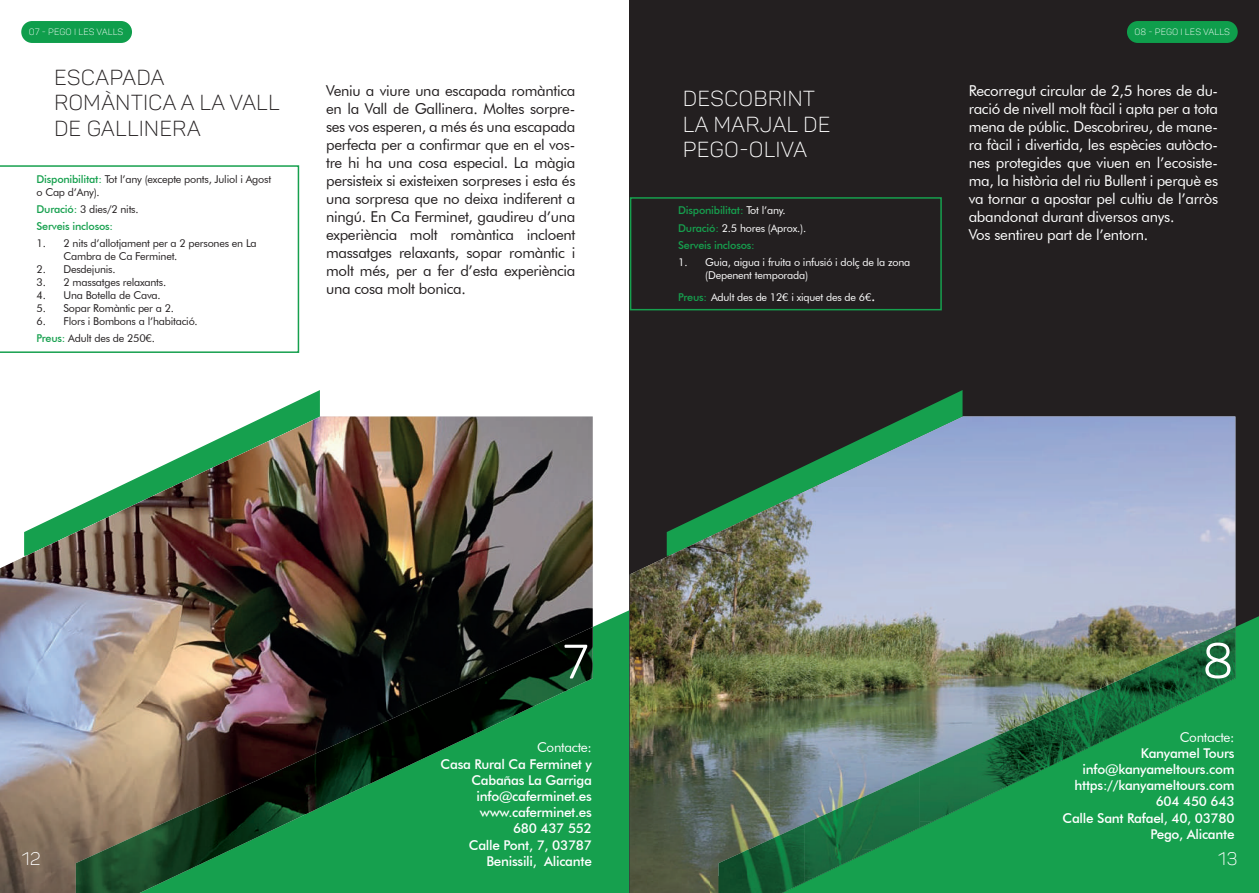
<style>
.page{position:relative;width:1259px;height:893px;background:#fff}
.page>*{position:absolute;margin:0;border:0;box-sizing:border-box;transform-origin:0 0}
.t1{font:300 21.45px/25.8px "Panton Demo";color:#231f20}
.t2{font:300 21.45px/25.8px "Panton Demo";color:#fff;text-align:justify}
.t3{font:300 18px "Panton Demo";color:#fff}
.t4{font:15px/18px "Futura BT";letter-spacing:-.02em;color:#231f20;text-align:justify}
.t5{font:15px/18px "Futura BT";letter-spacing:-.02em;color:#fff}
.t6{font:500 13.5px/16.2px "Futura BT";letter-spacing:-.02em;color:#fff;text-align:right}
.t7{font:13.5px "Futura BT";letter-spacing:-.02em;color:#fff}
.t8{font:10.8px/12.9px "Futura BT";letter-spacing:-.02em;color:#231f20}
.t9{font:500 10.8px/17.2px "Futura BT";letter-spacing:-.02em;color:#16a04e}
.t10{font:10.8px/12.9px "Futura BT";letter-spacing:-.02em;color:#fff}
.t11{font:300 9px "Panton Demo";letter-spacing:-.03em;color:#fff}
.s1{font-weight:500;color:#16a04e}
.s2{font-weight:400;color:#231f20}
.s3{font-weight:400;color:#fff}
.s4{font-size:15px}
</style>
<div class="page">
<div style="left:629px;top:0;width:630px;height:893px;background:#231f20"></div>
<svg style="left:0;top:165px;width:299px;height:188px"></svg>
<div style="left:630px;top:197px;width:312px;height:113px;border:2px solid #16a04e"></div>
<svg style="left:266px;top:390px;width:54px;height:26px"></svg>
<img style="left:0;top:416px;width:593px;height:477px">
<svg style="left:139px;top:610px;width:490px;height:283px;background:#2a7341"></svg>
<img style="left:76px;top:627px;width:517px;height:266px">
<svg style="left:909px;top:390px;width:53px;height:26px"></svg>
<svg style="left:666px;top:427px;width:219px;height:109px"></svg>
<img style="left:885px;top:416px;width:204px;height:200px">
<img style="left:1089px;top:416px;width:146px;height:200px">
<img style="left:827px;top:453px;width:59px;height:163px">
<img style="left:769px;top:480px;width:59px;height:344px">
<img style="left:711px;top:508px;width:58px;height:368px">
<img style="left:653px;top:536px;width:58px;height:357px">
<img style="left:630px;top:563px;width:23px;height:330px">
<img style="left:711px;top:876px;width:7px;height:17px">
<svg style="left:782px;top:616px;width:477px;height:277px;background:#469460"></svg>
<img style="left:1149px;top:627px;width:86px;height:84px">
<img style="left:1091px;top:666px;width:58px;height:72px">
<img style="left:1034px;top:692px;width:58px;height:74px">
<img style="left:976px;top:719px;width:58px;height:75px">
<img style="left:1149px;top:710px;width:19px;height:9px">
<img style="left:919px;top:745px;width:58px;height:77px">
<img style="left:1091px;top:738px;width:18px;height:8px">
<img style="left:861px;top:771px;width:58px;height:79px">
<img style="left:1034px;top:766px;width:16px;height:8px">
<img style="left:804px;top:797px;width:58px;height:80px">
<img style="left:976px;top:794px;width:16px;height:7px">
<img style="left:746px;top:824px;width:59px;height:69px">
<img style="left:919px;top:821px;width:14px;height:7px">
<img style="left:718px;top:850px;width:29px;height:43px">
<svg style="left:861px;top:849px;width:13px;height:6px"></svg>
<svg style="left:804px;top:877px;width:11px;height:5px"></svg>
<div style="left:21px;top:21px;width:111px;height:22px;background:#0f9e4c;border-radius:11px"></div>
<div style="left:1127px;top:21px;width:110px;height:22px;background:#0f9e4c;border-radius:11px"></div>
<svg style="left:564px;top:645px;width:23px;height:33px"></svg>
<svg style="left:1205px;top:643px;width:25px;height:35px"></svg>
<p class="t11" style="left:29px;top:27px;width:26px">07 - PEGO</p>
<p class="t11" style="left:74px;top:27px;width:51px">ILES VALLS</p>
<h1 class="t1" style="left:54px;top:64px;width:202px">ESCAPADA<br>ROMÀNTI CA A LA VALL<br>DE GALLINE</h1>
<h1 class="t1" style="left:172px;top:116px;width:29px">RA</h1>
<p class="t8" style="left:37px;top:172px;width:236px"><span class="s1">Disponibilitat:</span> Tot l’any (excepte ponts, Juliol i Agost o Cap d’Any).</p>
<p class="t9" style="left:37px;top:200px;width:104px">Duració: <span class="s2">3 dies/2 nits.<br></span>Serveis inclosos:</p>
<p class="t8" style="left:64px;top:237px;width:195px;text-indent:-27px">1. 2 nits d’allotjament per a 2 persones en La<br>Cambra de Ca Ferminet.</p>
<p class="t8" style="left:37px;top:263px;width:81px">2. Desdejunis.</p>
<p class="t8" style="left:37px;top:276px;width:131px">3. 2 massatges relaxants.</p>
<p class="t8" style="left:37px;top:289px;width:126px">4. Una Botella de Cava.</p>
<p class="t8" style="left:37px;top:302px;width:139px">5. Sopar Romàntic per a 2.</p>
<p class="t8" style="left:37px;top:312px;width:163px;line-height:17.2px">6. Flors i Bombons a l’habitació.<br><span class="s1">Preus:</span> Adult des de 250€.</p>
<p class="t11" style="left:1134px;top:27px;width:27px">08 - PEGO</p>
<p class="t11" style="left:1180px;top:27px;width:51px">ILES VALLS</p>
<p class="t4" style="left:326px;top:82px;width:251px">Veniu a viure una escapada romàntica en la Vall de Gallinera. Moltes sorpre&shy;ses vos esperen, a més és una escapada perfecta per a confirmar que en el vos&shy;tre hi ha una cosa especial. La màgia persisteix si existeixen sorpreses i esta és una sorpresa que no deixa indiferent a ningú. En Ca Ferminet, gaudireu d’una experiència molt romàntica incloent massatges relaxants, sopar romàntic i molt més, per a fer d’esta experiència una cosa molt bonica.</p>
<p class="t5" style="left:968px;top:82px;width:251px">Recorregut circular de 2,5 hores de du&shy;ració de nivell molt fàcil i apta per a tota mena de públic. Descobrireu, de mane&shy;ra fàcil i divertida, les espècies autòcto&shy;nes protegides que viuen en l’ecosiste&shy;ma, la història del riu Bullent i perquè es va tornar a apostar pel cultiu de l’arròs abandonat durant diversos anys.<br>Vos sentireu part de l’entorn.</p>
<h1 class="t2" style="left:683px;top:85px;width:134px">DESCOBRINT LA MARJAL DE PEGO</h1>
<h1 class="t2" style="left:739px;top:137px;width:69px">-OLIVA</h1>
<p class="t9" style="left:678px;top:202px;width:130px">Disponibilitat: <span class="s3">Tot l’any.<br></span>Duració: <span class="s3">2.5 hores (Aprox.).<br></span>Serveis inclosos:</p>
<p class="t10" style="left:705px;top:256px;width:207px;text-indent:-27px">1. Guia, aigua i fruita o infusió i dolç de la zona (Depenent temporada)</p>
<p class="t10" style="left:678px;top:291px;width:199px"><span class="s1">Preus:</span> Adult des de 12€ i xiquet des de 6€<span class="s4">.</span></p>
<p class="t7" style="left:1179px;top:729px;width:56px">Contacte:</p>
<p class="t6" style="left:1062px;top:745px;width:173px">Kanyamel Tours info@kanyameltours.com https://kanyameltours.com<br>604 450 643<br>Calle Sant Rafael, 40, 03780<br>Pego, Alicante</p>
<p class="t7" style="left:537px;top:739px;width:56px">Contacte:</p>
<p class="t6" style="left:441px;top:755px;width:153px">Casa Rural Ca Ferminet y<br>Cabañas La Garriga info@caferminet.es www.caferminet.es<br>680 437 552<br>Calle Pont, 7, 03787<br>Benissili, Alicante</p>
<p class="t3" style="left:21px;top:847px;width:21px">12</p>
<p class="t3" style="left:1217px;top:847px;width:21px">13</p>
</div>
